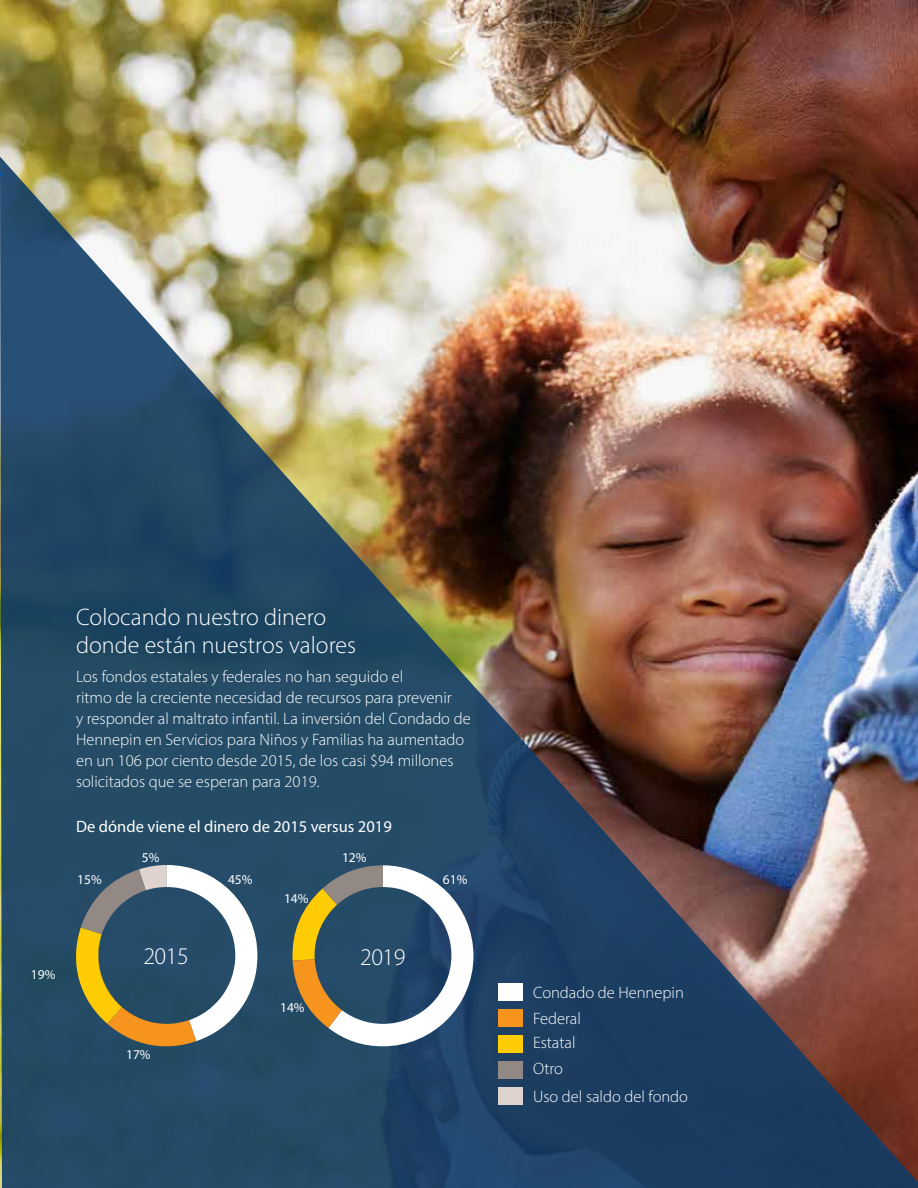
<style>
.page{position:relative;width:918px;height:1188px;background:#fff}
.page>*{position:absolute;margin:0;border:0;box-sizing:border-box;transform-origin:0 0}
.t1{font:300 24px/28.5px "Myriad Pro";color:#fff}
.t2{font:300 16.5px/21px "Myriad Pro";color:#fff}
.t3{font:16.5px "Myriad Pro";color:#fff}
.t4{font:13.5px "Myriad Pro";color:#fff}
</style>
<div class="page">
<img style="left:0;top:0;width:918px;height:157px">
<img style="left:0;top:157px;width:918px;height:1031px">
<svg style="left:291px;top:865px;width:182px;height:181px"></svg>
<svg style="left:69px;top:865px;width:188px;height:187px;background:#637475"></svg>
<div style="left:499px;top:1087px;width:24px;height:17px;background:#ded3ce"></div>
<div style="left:499px;top:1035px;width:24px;height:18px;background:#ffcb05"></div>
<div style="left:499px;top:1010px;width:24px;height:17px;background:#f7941e"></div>
<div style="left:499px;top:1061px;width:24px;height:17px;background:#928884"></div>
<div style="left:499px;top:984px;width:24px;height:17px;background:#fff"></div>
<p class="t4" style="left:31px;top:966px;width:26px">19%</p>
<h1 class="t1" style="left:76px;top:602px;width:282px">Colocando nuestro dinero donde están nuestros valores</h1>
<p class="t2" style="left:76px;top:665px;width:396px">Los fondos estatales y federales no han seguido el<br>ritmo de la creciente necesidad de recursos para prevenir<br>y responder al maltrato infantil. La inversión del Condado de Hennepin en Servicios para Niños y Familias ha aumentado en un 106 por ciento desde 2015, de los casi $94 millones solicitados que se esperan para 2019.</p>
<p class="t3" style="left:76px;top:816px;width:317px">De dónde viene el dinero de 2015 versus 2019</p>
<p class="t4" style="left:77px;top:871px;width:26px">15%</p>
<p class="t4" style="left:142px;top:849px;width:19px">5%</p>
<p class="t4" style="left:342px;top:849px;width:26px">12%</p>
<p class="t4" style="left:228px;top:871px;width:26px">45%</p>
<p class="t4" style="left:443px;top:871px;width:26px">61%</p>
<p class="t4" style="left:284px;top:890px;width:26px">14%</p>
<h1 class="t1" style="left:143px;top:941px;width:47px">2015</h1>
<h1 class="t1" style="left:360px;top:943px;width:47px">2019</h1>
<p class="t4" style="left:126px;top:1046px;width:26px">17%</p>
<p class="t4" style="left:280px;top:1000px;width:26px">14%</p>
<p class="t2" style="left:533px;top:981px;width:152px">Condado de Hennepin</p>
<p class="t2" style="left:533px;top:1007px;width:49px">Federal</p>
<p class="t2" style="left:533px;top:1032px;width:44px">Estatal</p>
<p class="t2" style="left:533px;top:1058px;width:31px">Otro</p>
<p class="t2" style="left:533px;top:1086px;width:157px">Uso del saldo del fondo</p>
</div>
